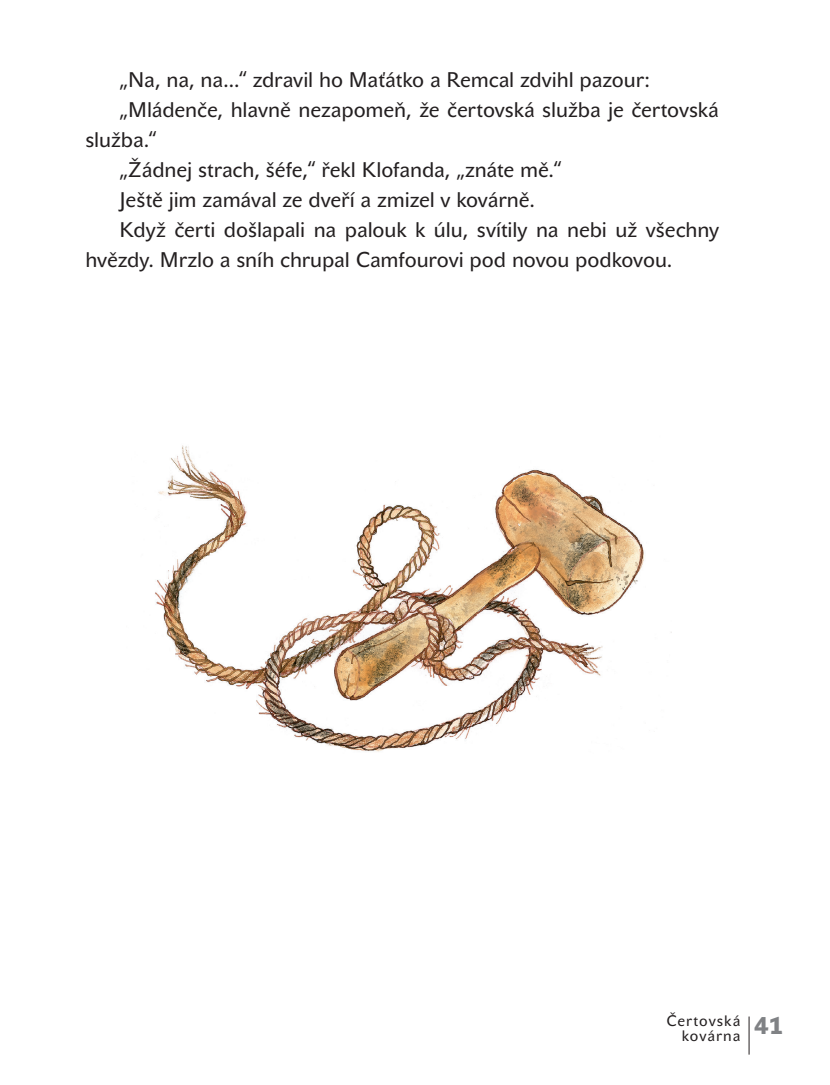
<style>
.page{position:relative;width:830px;height:1085px;background:#fff}
.page>*{position:absolute;margin:0;border:0;box-sizing:border-box;transform-origin:0 0}
.t1{font:24px "John Sans Black Pro";color:#808285}
.t2{font:21px "John Sans Text Pro";letter-spacing:-.005em;color:#231f20}
.t3{font:15px/15px "John Sans Text Pro";letter-spacing:.065em;color:#231f20;text-align:right}
</style>
<div class="page">
<hr style="left:749px;top:1016px;width:1px;height:38px;background:#231f20">
<img style="left:155px;top:445px;width:489px;height:307px">
<p class="t2" style="left:119px;top:67px;width:532px">„Na, na, na…“ zdravil ho Maťátko a Remcal zdvihl pazour:</p>
<p class="t2" style="left:119px;top:97px;width:601px">„Mládenče, hlavně nezapomeň, že čertovská služba je čertovská</p>
<p class="t2" style="left:85px;top:127px;width:73px">služba.“</p>
<p class="t2" style="left:119px;top:157px;width:444px">„Žádnej strach, šéfe,“ řekl Klofanda, „znáte mě.“</p>
<p class="t2" style="left:119px;top:187px;width:417px">Ještě jim zamával ze dveří a zmizel v kovárně.</p>
<p class="t2" style="left:119px;top:217px;width:601px">Když čerti došlapali na palouk k úlu, svítily na nebi už všechny</p>
<p class="t2" style="left:85px;top:247px;width:588px">hvězdy. Mrzlo a sníh chrupal Camfourovi pod novou podkovou.</p>
<p class="t3" style="left:666px;top:1012px;width:75px">Čertovská kovárna</p>
<p class="t1" style="left:754px;top:1012px;width:31px">41</p>
</div>
